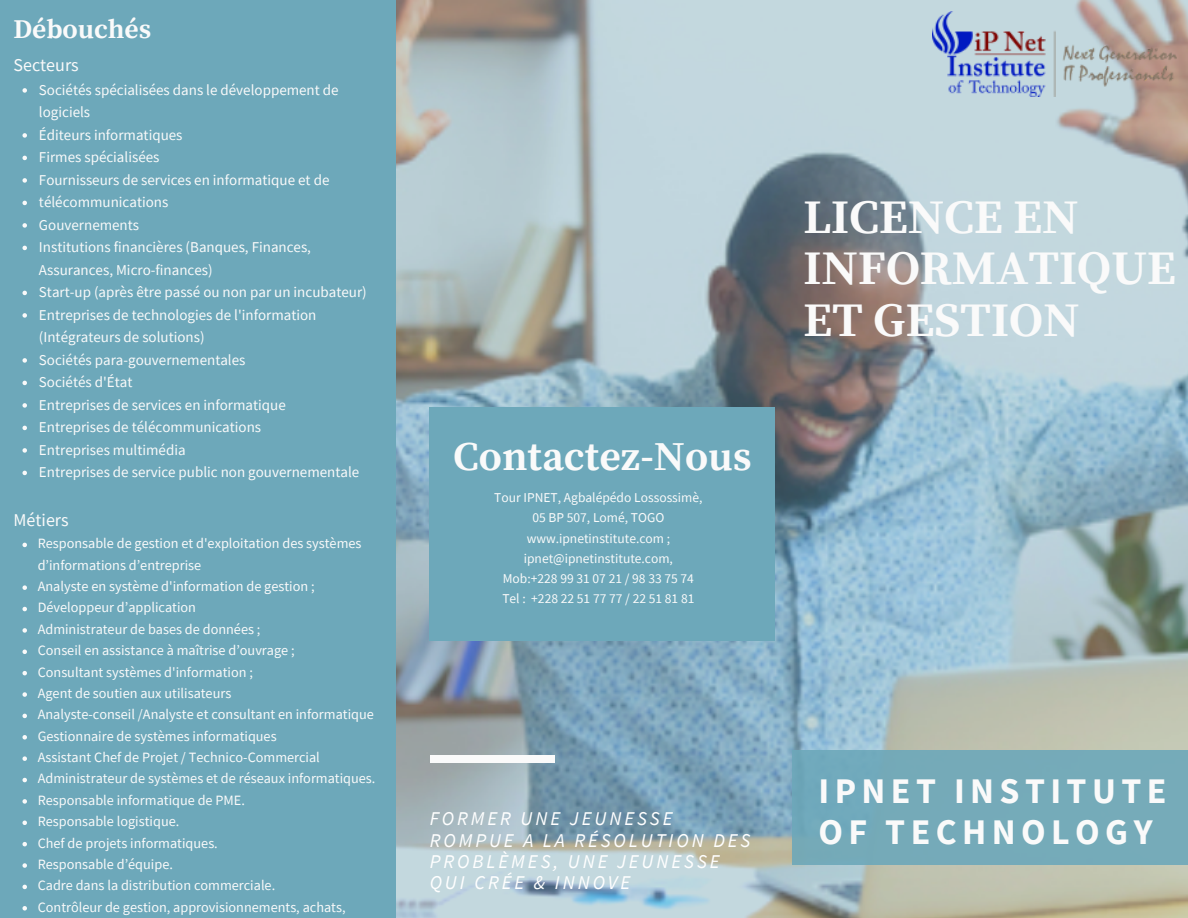
<style>
.page{position:relative;width:1188px;height:918px;background:#6da8ba}
.page>*{position:absolute;margin:0;border:0;box-sizing:border-box;transform-origin:0 0}
.t1{font:700 48px/51.8px "Source Serif Pro";color:#fafafa}
.t2{font:700 40.8px "Source Serif Pro";color:#fafafa}
.t3{font:700 36px/41.7px "Source Sans Pro";letter-spacing:.15em;color:#fafafa}
.t4{font:700 27px "Source Serif Pro";color:#fafafa}
.t5{font:italic 19.5px/21.3px "Source Sans Pro";letter-spacing:.15em;color:#fff}
.t6{font:18px "Source Sans Pro";color:#fafafa}
.t7{font:15px/22.5px "Source Sans Pro";color:#fafafa}
.t8{font:14.25px/21.3px "Source Sans Pro";color:#fafafa}
.t9{font:13.5px/20.2px "Source Sans Pro";color:#fafafa}
</style>
<div class="page">
<img style="left:396px;top:0;width:792px;height:918px">
<div style="left:793px;top:750px;width:395px;height:115px;background:#75aab9"></div>
<div style="left:430px;top:407px;width:345px;height:234px;background:#6da8ba"></div>
<div style="left:430px;top:755px;width:125px;height:8px;background:#fafafa"></div>
<img style="left:933px;top:11px;width:244px;height:86px">
<svg style="left:22px;top:88px;width:5px;height:5px"></svg>
<svg style="left:22px;top:133px;width:5px;height:5px"></svg>
<svg style="left:22px;top:156px;width:5px;height:4px"></svg>
<svg style="left:22px;top:178px;width:5px;height:5px"></svg>
<svg style="left:22px;top:201px;width:5px;height:4px"></svg>
<svg style="left:22px;top:223px;width:5px;height:5px"></svg>
<svg style="left:22px;top:246px;width:5px;height:4px"></svg>
<svg style="left:22px;top:291px;width:5px;height:4px"></svg>
<svg style="left:22px;top:313px;width:5px;height:5px"></svg>
<svg style="left:22px;top:358px;width:5px;height:5px"></svg>
<svg style="left:22px;top:381px;width:5px;height:4px"></svg>
<svg style="left:22px;top:403px;width:5px;height:5px"></svg>
<svg style="left:22px;top:426px;width:5px;height:4px"></svg>
<svg style="left:22px;top:448px;width:5px;height:5px"></svg>
<svg style="left:22px;top:471px;width:5px;height:4px"></svg>
<svg style="left:22px;top:543px;width:5px;height:4px"></svg>
<svg style="left:22px;top:585px;width:5px;height:5px"></svg>
<svg style="left:22px;top:607px;width:5px;height:4px"></svg>
<svg style="left:22px;top:628px;width:5px;height:5px"></svg>
<svg style="left:22px;top:650px;width:5px;height:4px"></svg>
<svg style="left:22px;top:671px;width:5px;height:4px"></svg>
<svg style="left:22px;top:692px;width:5px;height:5px"></svg>
<svg style="left:22px;top:714px;width:5px;height:4px"></svg>
<svg style="left:22px;top:735px;width:5px;height:5px"></svg>
<svg style="left:22px;top:756px;width:5px;height:5px"></svg>
<svg style="left:22px;top:778px;width:5px;height:4px"></svg>
<svg style="left:22px;top:799px;width:5px;height:5px"></svg>
<svg style="left:22px;top:821px;width:5px;height:4px"></svg>
<svg style="left:22px;top:842px;width:5px;height:4px"></svg>
<svg style="left:22px;top:863px;width:5px;height:5px"></svg>
<svg style="left:22px;top:885px;width:5px;height:4px"></svg>
<svg style="left:22px;top:906px;width:5px;height:5px"></svg>
<p class="t4" style="left:13px;top:13px;width:139px">Débouchés</p>
<p class="t6" style="left:13px;top:54px;width:67px">Secteurs</p>
<p class="t7" style="left:39px;top:78px;width:301px">Sociétés spécialisées dans le développement de logiciels</p>
<p class="t7" style="left:39px;top:123px;width:145px">Éditeurs informatiques</p>
<p class="t7" style="left:39px;top:146px;width:122px">Firmes spécialisées</p>
<p class="t7" style="left:39px;top:168px;width:292px">Fournisseurs de services en informatique et de</p>
<p class="t7" style="left:39px;top:191px;width:131px">télécommunications</p>
<p class="t7" style="left:39px;top:213px;width:102px">Gouvernements</p>
<p class="t7" style="left:39px;top:236px;width:274px">Institutions financières (Banques, Finances,<br>Assurances, Micro-finances)</p>
<p class="t7" style="left:39px;top:281px;width:329px">Start-up (après être passé ou non par un incubateur)</p>
<p class="t7" style="left:39px;top:303px;width:279px">Entreprises de technologies de l'information (Intégrateurs de solutions)</p>
<p class="t7" style="left:39px;top:348px;width:208px">Sociétés para-gouvernementales</p>
<p class="t7" style="left:39px;top:371px;width:95px">Sociétés d'État</p>
<p class="t7" style="left:39px;top:393px;width:248px">Entreprises de services en informatique</p>
<p class="t7" style="left:39px;top:416px;width:224px">Entreprises de télécommunications</p>
<p class="t7" style="left:39px;top:438px;width:148px">Entreprises multimédia</p>
<p class="t7" style="left:39px;top:461px;width:322px">Entreprises de service public non gouvernementale</p>
<p class="t6" style="left:13px;top:508px;width:57px">Métiers</p>
<p class="t8" style="left:38px;top:533px;width:325px">Responsable de gestion et d'exploitation des systèmes d’informations d’entreprise</p>
<p class="t8" style="left:38px;top:575px;width:278px">Analyste en système d'information de gestion ;</p>
<p class="t8" style="left:38px;top:597px;width:160px">Développeur d’application</p>
<p class="t8" style="left:38px;top:618px;width:224px">Administrateur de bases de données ;</p>
<p class="t8" style="left:38px;top:639px;width:259px">Conseil en assistance à maîtrise d’ouvrage ;</p>
<p class="t8" style="left:38px;top:661px;width:217px">Consultant systèmes d'information ;</p>
<p class="t8" style="left:38px;top:682px;width:195px">Agent de soutien aux utilisateurs</p>
<p class="t8" style="left:38px;top:704px;width:338px">Analyste-conseil /Analyste et consultant en informatique</p>
<p class="t8" style="left:38px;top:725px;width:240px">Gestionnaire de systèmes informatiques</p>
<p class="t8" style="left:38px;top:746px;width:284px">Assistant Chef de Projet / Technico-Commercial</p>
<p class="t8" style="left:38px;top:768px;width:339px">Administrateur de systèmes et de réseaux informatiques.</p>
<p class="t8" style="left:38px;top:789px;width:209px">Responsable informatique de PME.</p>
<p class="t8" style="left:38px;top:810px;width:143px">Responsable logistique.</p>
<p class="t8" style="left:38px;top:832px;width:182px">Chef de projets informatiques.</p>
<p class="t8" style="left:38px;top:853px;width:137px">Responsable d’équipe.</p>
<p class="t8" style="left:38px;top:875px;width:239px">Cadre dans la distribution commerciale.</p>
<p class="t8" style="left:38px;top:896px;width:309px">Contrôleur de gestion, approvisionnements, achats,</p>
<p class="t2" style="left:454px;top:432px;width:300px">Contactez-Nous</p>
<p class="t9" style="left:494px;top:487px;width:210px">Tour IPNET, Agbalépédo Lossossimè,</p>
<p class="t9" style="left:532px;top:508px;width:133px">05 BP 507, Lomé, TOGO</p>
<p class="t9" style="left:524px;top:528px;width:151px">www.ipnetinstitute.com ; ipnet@ipnetinstitute.com,</p>
<p class="t9" style="left:503px;top:568px;width:193px">Mob:+228 99 31 07 21 / 98 33 75 74</p>
<p class="t9" style="left:502px;top:589px;width:194px">Tel : +228 22 51 77 77 / 22 51 81 81</p>
<p class="t1" style="left:803px;top:193px;width:374px">LICENCE EN<br>INFORMATIQUE<br>ET GESTION</p>
<p class="t5" style="left:430px;top:808px;width:322px">FORMER UNE JEUNESSE<br>ROMPUE A LA RÉSOLUTION DES<br>PROBLÈMES, UNE JEUNESSE<br>QUI CRÉE &amp; INNOVE</p>
<p class="t3" style="left:818px;top:769px;width:350px">IPNET INSTITUTE<br>OF TECHNOLOGY</p>
</div>
